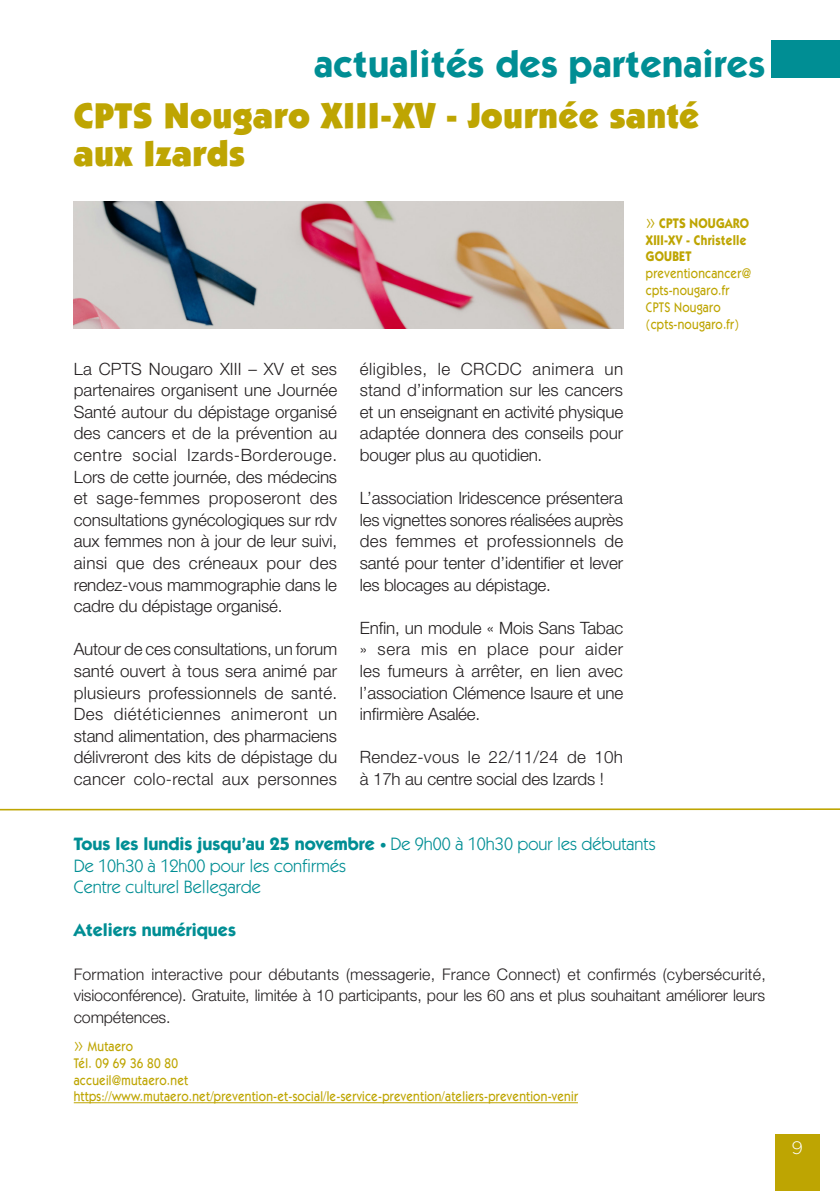
<style>
.page{position:relative;width:840px;height:1191px;background:#fff}
.page>*{position:absolute;margin:0;border:0;box-sizing:border-box;transform-origin:0 0}
.t1{font:700 38px "ITC Kabel Std";letter-spacing:.01em;color:#008e94}
.titre{font:900 36px/38px "ITC Kabel Std";letter-spacing:.01em;color:#bea502}
.RV_date{font:18px/21.6px "ITC Kabel Std";color:#008e94}
.RV_date-2{font:700 18px "ITC Kabel Std";color:#008e94}
.t2{font:300 18px "Gotham";color:#fff}
.txt_courant{font:300 17px/21.6px "Helvetica Neue LT Std";letter-spacing:-.01em;color:#231f20;text-align:justify}
.RV_txt_courant{font:300 16px/21.6px "Helvetica Neue LT Std";letter-spacing:-.01em;color:#231f20;text-align:justify}
.t3{font:500 14px/16.8px "ITC Kabel Std";letter-spacing:.02em;color:#bea502;scale:.85 1}
.s1{font-family:"Gotham";font-weight:300;font-size:22px}
.s2{font-weight:700}
.s3{font-weight:700;font-size:14px}
</style>
<div class="page">
<svg style="left:0;top:808px;width:839px;height:3px;background:#dcce77"></svg>
<div style="left:774px;top:1134px;width:45px;height:57px;background:#bea502"></div>
<div style="left:770px;top:40px;width:69px;height:37px;background:#008e94"></div>
<img style="left:74px;top:202px;width:548px;height:127px">
<hr style="left:74px;top:1102px;width:503px;height:1px;background:#bea502">
<p class="t1" style="left:314px;top:41px;width:452px">actualités des partenaires</p>
<p class="titre" style="left:74px;top:96px;width:626px">CPTS Nougaro XIII-XV - Journée santé aux Izards</p>
<p class="txt_courant" style="left:74px;top:357px;width:265px">La CPTS Nougaro XIII – XV et ses partenaires organisent une Journée Santé autour du dépistage organisé des cancers et de la prévention au centre social Izards-Borderouge.<br>Lors de cette journée, des médecins et sage-femmes proposeront des consultations gynécologiques sur rdv aux femmes non à jour de leur suivi, ainsi que des créneaux pour des rendez-vous mammographie dans le cadre du dépistage organisé.</p>
<p class="txt_courant" style="left:74px;top:638px;width:265px">Autour de ces consultations, un forum santé ouvert à tous sera animé par plusieurs professionnels de santé.<br>Des diététiciennes animeront un stand alimentation, des pharmaciens délivreront des kits de dépistage du cancer colo-rectal aux personnes</p>
<p class="txt_courant" style="left:359px;top:357px;width:265px">éligibles, le CRCDC animera un stand d’information sur les cancers et un enseignant en activité physique adaptée donnera des conseils pour bouger plus au quotidien.</p>
<p class="txt_courant" style="left:359px;top:487px;width:265px">L’association Iridescence présentera les vignettes sonores réalisées auprès des femmes et professionnels de santé pour tenter d’identifier et lever les blocages au dépistage.</p>
<p class="txt_courant" style="left:359px;top:616px;width:265px">Enfin, un module « Mois Sans Tabac » sera mis en place pour aider les fumeurs à arrêter, en lien avec l’association Clémence Isaure et une infirmière Asalée.</p>
<p class="txt_courant" style="left:359px;top:746px;width:264px">Rendez-vous le 22/11/24 de 10h à 17h au centre social des Izards !</p>
<p class="t3" style="left:645px;top:215px;width:125px"><span class="s1">»</span> <span class="s2">CPTS NOUGARO<br>XIII-XV - Christelle<br>GOUBET </span>preventioncancer@ cpts-nougaro.fr<br>CPTS Nougaro (cpts-nougaro.fr)</p>
<p class="RV_date" style="left:74px;top:833px;width:583px"><span class="s2">Tous les lundis jusqu’au 25 novembre</span> <span class="s3">•</span> De 9h00 à 10h30 pour les débutants<br>De 10h30 à 12h00 pour les confirmés<br>Centre culturel Bellegarde</p>
<p class="RV_date-2" style="left:74px;top:919px;width:164px">Ateliers numériques</p>
<p class="RV_txt_courant" style="left:74px;top:962px;width:693px">Formation interactive pour débutants (messagerie, France Connect) et confirmés (cybersécurité, visioconférence). Gratuite, limitée à 10 participants, pour les 60 ans et plus souhaitant améliorer leurs compétences.</p>
<p class="t3" style="left:74px;top:1037px;width:594px"><span class="s1">»</span> Mutaero<br>Tél. 09 69 36 80 80<br>accueil@mutaero.net https://www.mutaero.net/prevention-et-social/le-service-prevention/ateliers-prevention-venir</p>
<p class="t2" style="left:791px;top:1136px;width:13px">9</p>
</div>
